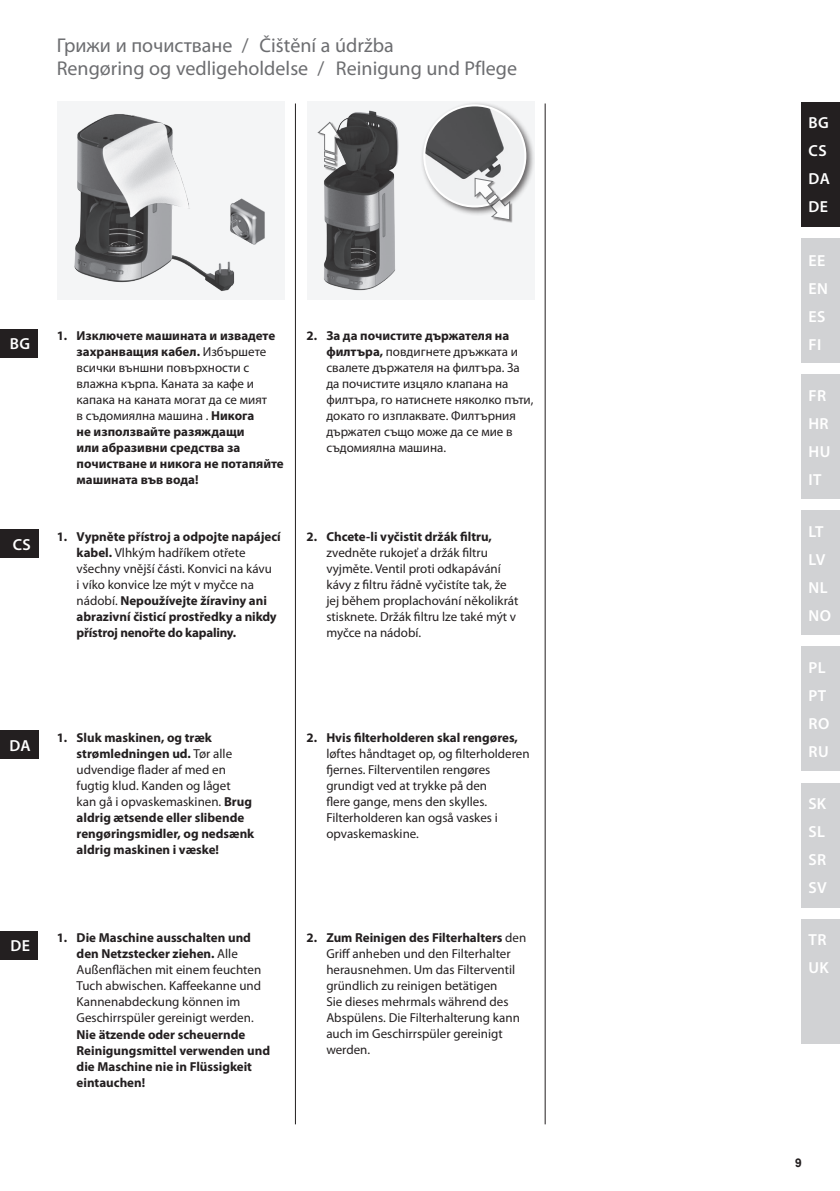
<style>
.page{position:relative;width:840px;height:1191px;background:#fff}
.page>*{position:absolute;margin:0;border:0;box-sizing:border-box;transform-origin:0 0}
.t1{font:20px "Myriad Pro";color:#6c6d70}
.t2{font:600 16px/28px "Myriad Pro";letter-spacing:.02em;color:#fff}
.t3{font:13px/16px "Myriad Pro";color:#231f20}
.t4{font:700 13px/16px "Myriad Pro";color:#231f20}
.t5{font:700 12px "Arial";color:#231f20}
.s1{font-weight:400}
.s2{font-weight:700}
</style>
<div class="page">
<div style="left:57px;top:101px;width:227px;height:198px;background:#f4f5f6"></div>
<div style="left:307px;top:101px;width:227px;height:198px;background:#f4f5f6"></div>
<div style="left:419px;top:101px;width:115px;height:115px;background:#231f20;opacity:.7"></div>
<img style="left:424px;top:105px;width:101px;height:101px;border-radius:51px">
<div style="left:423px;top:104px;width:103px;height:103px;border:2px solid #fff;border-radius:50%"></div>
<img style="left:74px;top:114px;width:191px;height:177px">
<img style="left:324px;top:110px;width:75px;height:181px">
<div style="left:318px;top:122px;width:27px;height:51px;background:#231f20;opacity:.6"></div>
<svg style="left:317px;top:118px;width:25px;height:55px"></svg>
<div style="left:491px;top:200px;width:21px;height:23px;background:#231f20;opacity:.6"></div>
<svg style="left:474px;top:178px;width:36px;height:42px"></svg>
<div style="left:0;top:931px;width:38px;height:28px;background:#231f20"></div>
<div style="left:0;top:730px;width:38px;height:29px;background:#231f20"></div>
<div style="left:0;top:530px;width:38px;height:28px;background:#231f20"></div>
<div style="left:0;top:329px;width:38px;height:28px;background:#231f20"></div>
<div style="left:801px;top:102px;width:38px;height:125px;background:#231f20"></div>
<div style="left:801px;top:238px;width:38px;height:125px;background:#d1d2d4"></div>
<div style="left:801px;top:374px;width:38px;height:125px;background:#d1d2d4"></div>
<div style="left:801px;top:510px;width:38px;height:125px;background:#d1d2d4"></div>
<div style="left:801px;top:646px;width:38px;height:125px;background:#d1d2d4"></div>
<div style="left:801px;top:782px;width:38px;height:125px;background:#d1d2d4"></div>
<div style="left:801px;top:918px;width:38px;height:125px;background:#d1d2d4"></div>
<hr style="left:295px;top:103px;width:1px;height:1021px;background:#231f20">
<hr style="left:544px;top:103px;width:1px;height:1021px;background:#231f20">
<h1 class="t1" style="left:57px;top:33px;width:193px">Грижи и почистване /</h1>
<h1 class="t1" style="left:259px;top:33px;width:135px">Čištění a údržba</h1>
<h1 class="t1" style="left:57px;top:55px;width:269px">Rengøring og vedligeholdelse /</h1>
<h1 class="t1" style="left:336px;top:55px;width:182px">Reinigung und Pflege</h1>
<p class="t2" style="left:10px;top:329px;width:22px">BG</p>
<p class="t2" style="left:13px;top:530px;width:20px">CS</p>
<p class="t4" style="left:77px;top:327px;width:208px;text-indent:-20px">1. Изключете машината и извадете захранващия кабел. <span class="s1">Избършете всички външни повърхности с влажна кърпа. Каната за кафе и капака на каната могат да се мият<br>в съдомиялна машина .</span> Никога<br>не използвайте разяждащи<br>или абразивни средства за почистване и никога не потапяйте машината във вода!</p>
<p class="t3" style="left:326px;top:327px;width:208px;text-indent:-20px"><span class="s2">2. За да почистите държателя на филтъра,</span> повдигнете дръжката и свалете държателя на филтъра. За да почистите изцяло клапана на филтъра, го натиснете няколко пъти, докато го изплаквате. Филтърния държател също може да се мие в съдомиялна машина.</p>
<p class="t4" style="left:77px;top:528px;width:206px;text-indent:-20px">1. Vypněte přístroj a odpojte napájecí kabel. <span class="s1">Vlhkým hadříkem otřete všechny vnější části. Konvici na kávu<br>i víko konvice lze mýt v myčce na nádobí.</span> Nepoužívejte žíraviny ani abrazivní čisticí prostředky a nikdy přístroj nenořte do kapaliny.</p>
<p class="t4" style="left:306px;top:528px;width:187px">2. Chcete-li vyčistit držák filtru,</p>
<p class="t3" style="left:326px;top:544px;width:193px">zvedněte rukojeť a držák filtru vyjměte. Ventil proti odkapávání kávy z filtru řádně vyčistíte tak, že jej během proplachování několikrát stisknete. Držák filtru lze také mýt v myčce na nádobí.</p>
<p class="t2" style="left:10px;top:731px;width:23px">DA</p>
<p class="t4" style="left:77px;top:729px;width:179px;text-indent:-20px">1. Sluk maskinen, og træk strømledningen ud. <span class="s1">Tør alle udvendige flader af med en fugtig klud. Kanden og låget<br>kan gå i opvaskemaskinen.</span> Brug aldrig ætsende eller slibende rengøringsmidler, og nedsænk aldrig maskinen i væske!</p>
<p class="t4" style="left:306px;top:729px;width:213px">2. Hvis filterholderen skal rengøres,</p>
<p class="t3" style="left:326px;top:745px;width:205px">løftes håndtaget op, og filterholderen fjernes. Filterventilen rengøres grundigt ved at trykke på den<br>flere gange, mens den skylles.<br>Filterholderen kan også vaskes i opvaskemaskine.</p>
<p class="t2" style="left:11px;top:931px;width:21px">DE</p>
<p class="t3" style="left:77px;top:930px;width:186px;text-indent:-20px"><span class="s2">1. Die Maschine ausschalten und den Netzstecker ziehen.</span> Alle<br>Außenflächen mit einem feuchten<br>Tuch abwischen. Kaffeekanne und<br>Kannenabdeckung können im<br>Geschirrspüler gereinigt werden.</p>
<p class="t4" style="left:77px;top:1025px;width:195px">Nie ätzende oder scheuernde<br>Reinigungsmittel verwenden und die Maschine nie in Flüssigkeit eintauchen!</p>
<p class="t3" style="left:326px;top:930px;width:201px;text-indent:-20px"><span class="s2">2. Zum Reinigen des Filterhalters</span> den<br>Griff anheben und den Filterhalter herausnehmen. Um das Filterventil gründlich zu reinigen betätigen<br>Sie dieses mehrmals während des<br>Abspülens. Die Filterhalterung kann auch im Geschirrspüler gereinigt werden.</p>
<p class="t2" style="left:808px;top:109px;width:23px">BG<br>CS<br>DA<br>DE</p>
<p class="t2" style="left:808px;top:246px;width:21px">EE<br>EN<br>ES<br>FI</p>
<p class="t2" style="left:808px;top:381px;width:23px">FR<br>HR<br>HU<br>IT</p>
<p class="t2" style="left:808px;top:517px;width:24px">LT<br>LV<br>NL<br>NO</p>
<p class="t2" style="left:808px;top:653px;width:22px">pl<br>PT<br>RO<br>RU</p>
<p class="t2" style="left:808px;top:789px;width:20px;text-align:justify">SK SL SR SV</p>
<p class="t2" style="left:808px;top:925px;width:22px">TR<br>UK</p>
<p class="t5" style="left:794px;top:1155px;width:8px">9</p>
</div>
